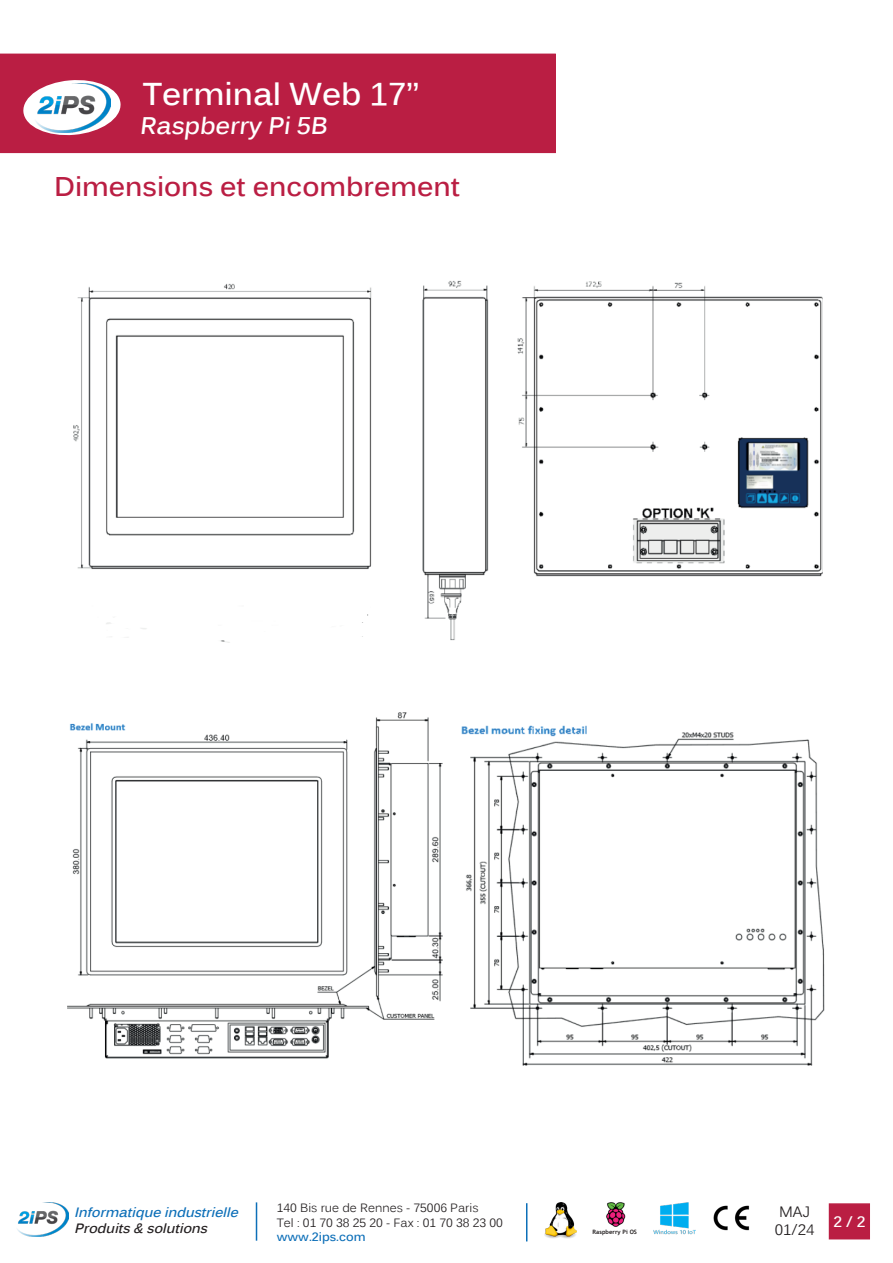
<style>
.page{position:relative;width:893px;height:1263px;background:#fff}
.page>*{position:absolute;margin:0;border:0;box-sizing:border-box;transform-origin:0 0}
.t1{font:700 31.5px "Kalinga";color:#fff}
.t2{font:700 27px "Kalinga";color:#ba1e43}
.t3{font:700 24px "Kalinga";color:#fff}
.t4{font:15px "Kalinga";color:#231f20}
.t5{font:700 15px "Kalinga";color:#fff}
.t6{font:italic 700 13.5px "Kalinga";color:#0d6fb8}
.t7{font:italic 700 13.5px "Kalinga";color:#231f20}
.t8{font:12px "Kalinga";color:#231f20}
.t9{font:700 12px "Kalinga";color:#0d6fb8}
.t10{font:700 6px "Trebuchet MS";color:#231f20}
</style>
<div class="page">
<div style="left:0;top:54px;width:556px;height:99px;background:#ba1e43"></div>
<svg style="left:22px;top:78px;width:100px;height:59px"></svg>
<img style="left:34px;top:83px;width:76px;height:50px">
<img style="left:17px;top:1202px;width:51px;height:34px">
<img style="left:544px;top:1202px;width:32px;height:37px">
<img style="left:713px;top:1205px;width:37px;height:26px">
<hr style="left:256px;top:1202px;width:1px;height:39px;background:#0d6fb8">
<hr style="left:526px;top:1203px;width:1px;height:38px;background:#0d6fb8">
<div style="left:829px;top:1203px;width:41px;height:36px;background:#ba1e43"></div>
<img style="left:653px;top:1202px;width:42px;height:33px">
<img style="left:606px;top:1202px;width:20px;height:25px">
<img style="left:67px;top:712px;width:758px;height:354px">
<img style="left:73px;top:280px;width:750px;height:362px">
<p class="t1" style="left:143px;top:73px;width:278px">Terminal Web 17’’</p>
<p class="t3" style="left:140px;top:109px;width:193px">Raspberry Pi 5B</p>
<p class="t2" style="left:54px;top:169px;width:408px">Dimensions et encombrement</p>
<p class="t6" style="left:74px;top:1203px;width:170px">Informatiqueindustrielle</p>
<p class="t7" style="left:74px;top:1219px;width:139px">Produits&amp; solutions</p>
<p class="t8" style="left:277px;top:1200px;width:203px">140 Bis rue de Rennes - 75006 Paris</p>
<p class="t8" style="left:277px;top:1215px;width:227px">Tel : 01 70 38 25 20 - Fax : 01 70 38 23 00</p>
<p class="t9" style="left:277px;top:1229px;width:90px">www.2ips.com</p>
<p class="t10" style="left:593px;top:1228px;width:46px">Raspberry Pi OS</p>
<p class="t4" style="left:779px;top:1202px;width:33px">MAJ</p>
<p class="t4" style="left:775px;top:1220px;width:41px">01/24</p>
<p class="t5" style="left:833px;top:1212px;width:34px">2 / 2</p>
</div>
